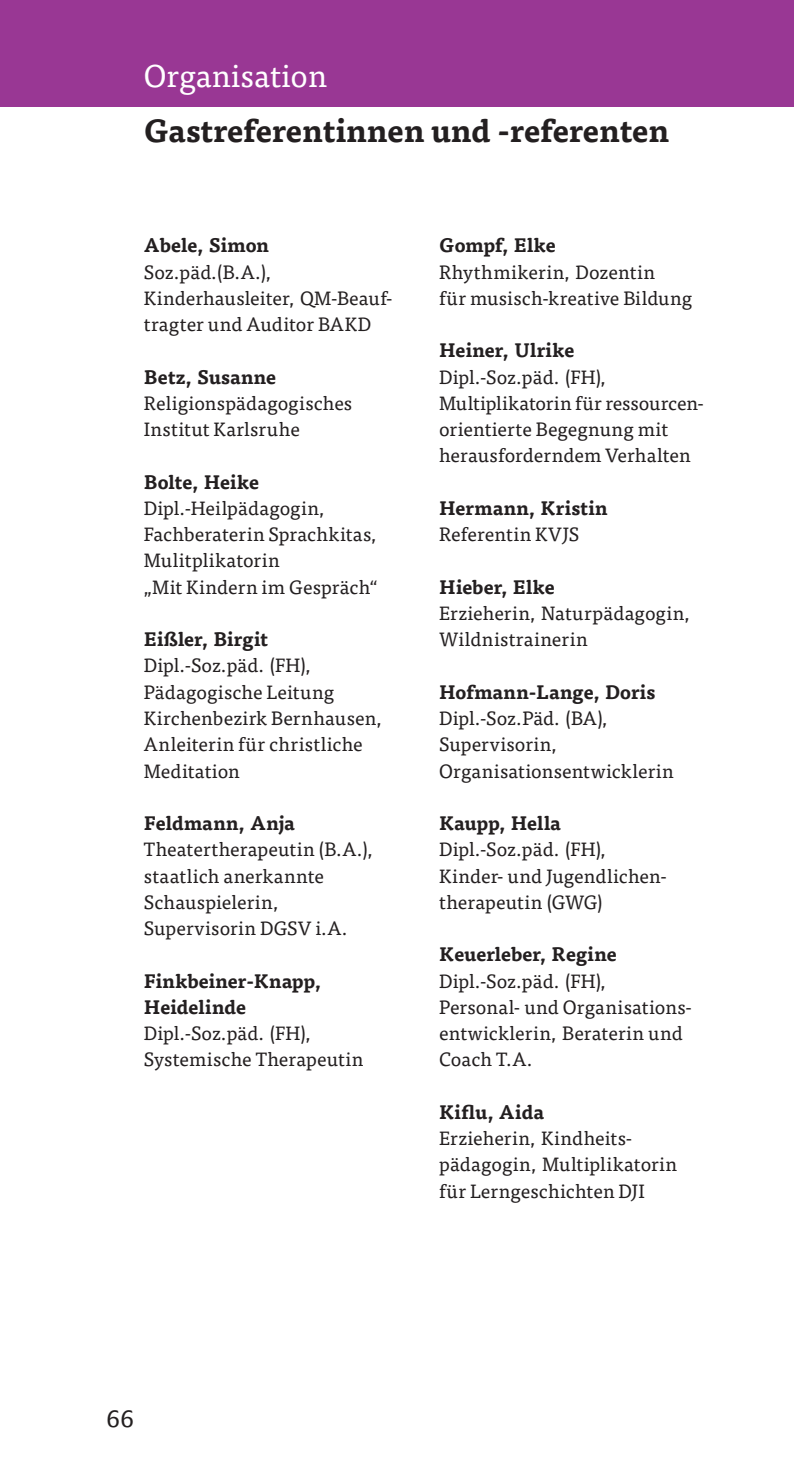
<style>
.page{position:relative;width:794px;height:1474px;background:#fff}
.page>*{position:absolute;margin:0;border:0;box-sizing:border-box;transform-origin:0 0}
.t1{font:700 31.5px "Tisa Pro";color:#231f20}
.t2{font:31.5px "Tisa Pro";color:#fff}
.t3{font:24.5px "Tisa Pro";color:#231f20}
.t4{font:19.25px/26.2px "Tisa Pro";letter-spacing:.005em;color:#231f20}
.t5{font:700 19.25px/26.2px "Tisa Pro";letter-spacing:.005em;color:#231f20}
</style>
<div class="page">
<div style="left:0;top:0;width:794px;height:107px;background:#993794"></div>
<p class="t2" style="left:144px;top:53px;width:185px">Organisation</p>
<p class="t1" style="left:144px;top:106px;width:527px">Gastreferentinnen und -referenten</p>
<p class="t5" style="left:144px;top:231px;width:127px">Abele, Simon</p>
<p class="t4" style="left:144px;top:257px;width:250px">Soz.päd.(B.A.),<br>Kinderhausleiter, QM-Beauf&shy;tragter und Auditor BAKD</p>
<p class="t5" style="left:144px;top:362px;width:134px">Betz, Susanne</p>
<p class="t4" style="left:144px;top:389px;width:210px">Religionspädagogisches<br>Institut Karlsruhe</p>
<p class="t5" style="left:144px;top:467px;width:117px">Bolte, Heike</p>
<p class="t4" style="left:144px;top:494px;width:236px">Dipl.-Heilpädagogin,<br>Fachberaterin Sprachkitas,<br>Mulitplikatorin<br>„Mit Kindern im Gespräch“</p>
<p class="t5" style="left:144px;top:625px;width:126px">Eißler, Birgit</p>
<p class="t4" style="left:144px;top:651px;width:241px">Dipl.-Soz.päd. (FH),<br>Pädagogische Leitung<br>Kirchenbezirk Bernhausen,<br>Anleiterin für christliche<br>Meditation</p>
<p class="t5" style="left:144px;top:809px;width:152px">Feldmann, Anja</p>
<p class="t4" style="left:144px;top:835px;width:232px">Theatertherapeutin (B.A.), staatlich anerkannte<br>Schauspielerin,<br>Supervisorin DGSV i.A.</p>
<p class="t5" style="left:144px;top:966px;width:180px">Finkbeiner-Knapp,<br>Heidelinde</p>
<p class="t4" style="left:144px;top:1019px;width:221px">Dipl.-Soz.päd. (FH),<br>Systemische Therapeutin</p>
<p class="t5" style="left:439px;top:231px;width:118px">Gompf, Elke</p>
<p class="t4" style="left:439px;top:257px;width:255px">Rhythmikerin, Dozentin<br>für musisch-kreative Bildung</p>
<p class="t5" style="left:439px;top:336px;width:137px">Heiner, Ulrike</p>
<p class="t4" style="left:439px;top:362px;width:266px">Dipl.-Soz.päd. (FH),<br>Multiplikatorin für ressourcen&shy;orientierte Begegnung mit</p>
<p class="t4" style="left:439px;top:441px;width:253px">herausforderndem Verhalten</p>
<p class="t5" style="left:439px;top:494px;width:170px">Hermann, Kristin</p>
<p class="t4" style="left:439px;top:520px;width:141px">Referentin KVJS</p>
<p class="t5" style="left:439px;top:572px;width:117px">Hieber, Elke</p>
<p class="t4" style="left:439px;top:599px;width:254px">Erzieherin, Naturpädagogin,<br>Wildnistrainerin</p>
<p class="t5" style="left:439px;top:677px;width:218px">Hofmann-Lange, Doris</p>
<p class="t4" style="left:439px;top:704px;width:236px">Dipl.-Soz.Päd. (BA),<br>Supervisorin,<br>Organisationsentwicklerin</p>
<p class="t5" style="left:439px;top:809px;width:123px">Kaupp, Hella</p>
<p class="t4" style="left:439px;top:835px;width:229px">Dipl.-Soz.päd. (FH),<br>Kinder- und Jugendlichen&shy;therapeutin (GWG)</p>
<p class="t5" style="left:439px;top:940px;width:179px">Keuerleber, Regine</p>
<p class="t4" style="left:439px;top:966px;width:254px">Dipl.-Soz.päd. (FH),<br>Personal- und Organisations&shy;entwicklerin, Beraterin und<br>Coach T.A.</p>
<p class="t5" style="left:439px;top:1097px;width:106px">Kiflu, Aida</p>
<p class="t4" style="left:439px;top:1124px;width:240px">Erzieherin, Kindheits&shy;pädagogin, Multiplikatorin für Lerngeschichten DJI</p>
<p class="t3" style="left:106px;top:1400px;width:29px">66</p>
</div>
